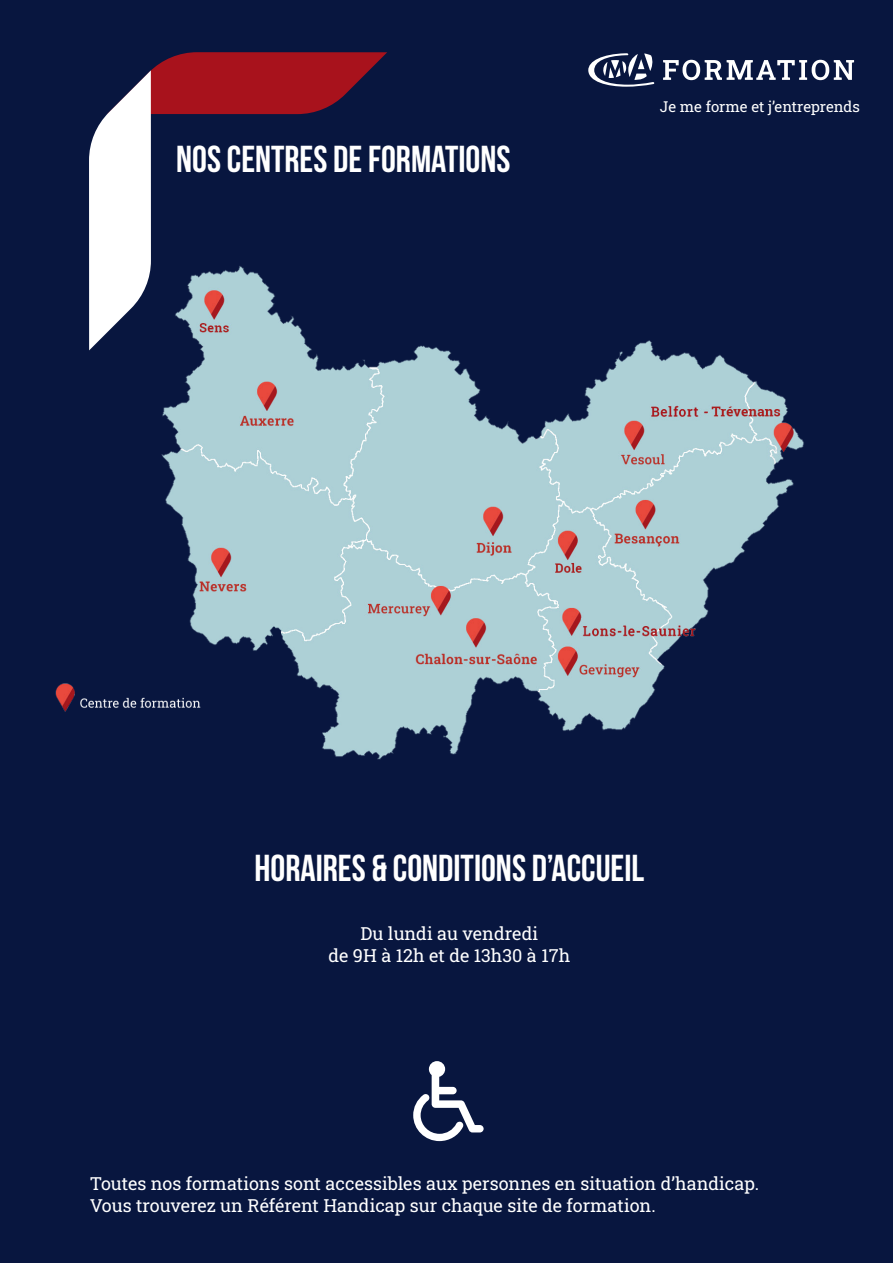
<style>
.page{position:relative;width:893px;height:1263px;background:#08163f}
.page>*{position:absolute;margin:0;border:0;box-sizing:border-box;transform-origin:0 0}
.t1{font:700 37.5px "Bebas Neue";color:#fff}
.t2{font:18px "Roboto Slab";color:#fff}
.t3{font:15px "Roboto Slab";color:#fff}
</style>
<div class="page">
<svg style="left:588px;top:53px;width:66px;height:34px"></svg>
<svg style="left:663px;top:60px;width:191px;height:20px"></svg>
<svg style="left:413px;top:1061px;width:71px;height:80px"></svg>
<svg style="left:89px;top:52px;width:298px;height:211px"></svg>
<img style="left:55px;top:263px;width:749px;height:497px">
<p class="t1" style="left:176px;top:138px;width:336px">NOS CENTRES DE FORMATIONS</p>
<p class="t3" style="left:660px;top:96px;width:202px">Je me forme et j’entreprends</p>
<p class="t1" style="left:254px;top:847px;width:391px">HORAIRES &amp; CONDITIONS D’ACCUEIL</p>
<p class="t2" style="left:361px;top:921px;width:179px">Du lundi au vendredi</p>
<p class="t2" style="left:328px;top:943px;width:243px">de 9H à 12h et de 13h30 à 17h</p>
<p class="t2" style="left:90px;top:1171px;width:671px">Toutes nos formations sont accessibles aux personnes en situation d’handicap.</p>
<p class="t2" style="left:90px;top:1193px;width:568px">Vous trouverez un Référent Handicap sur chaque site de formation.</p>
</div>
